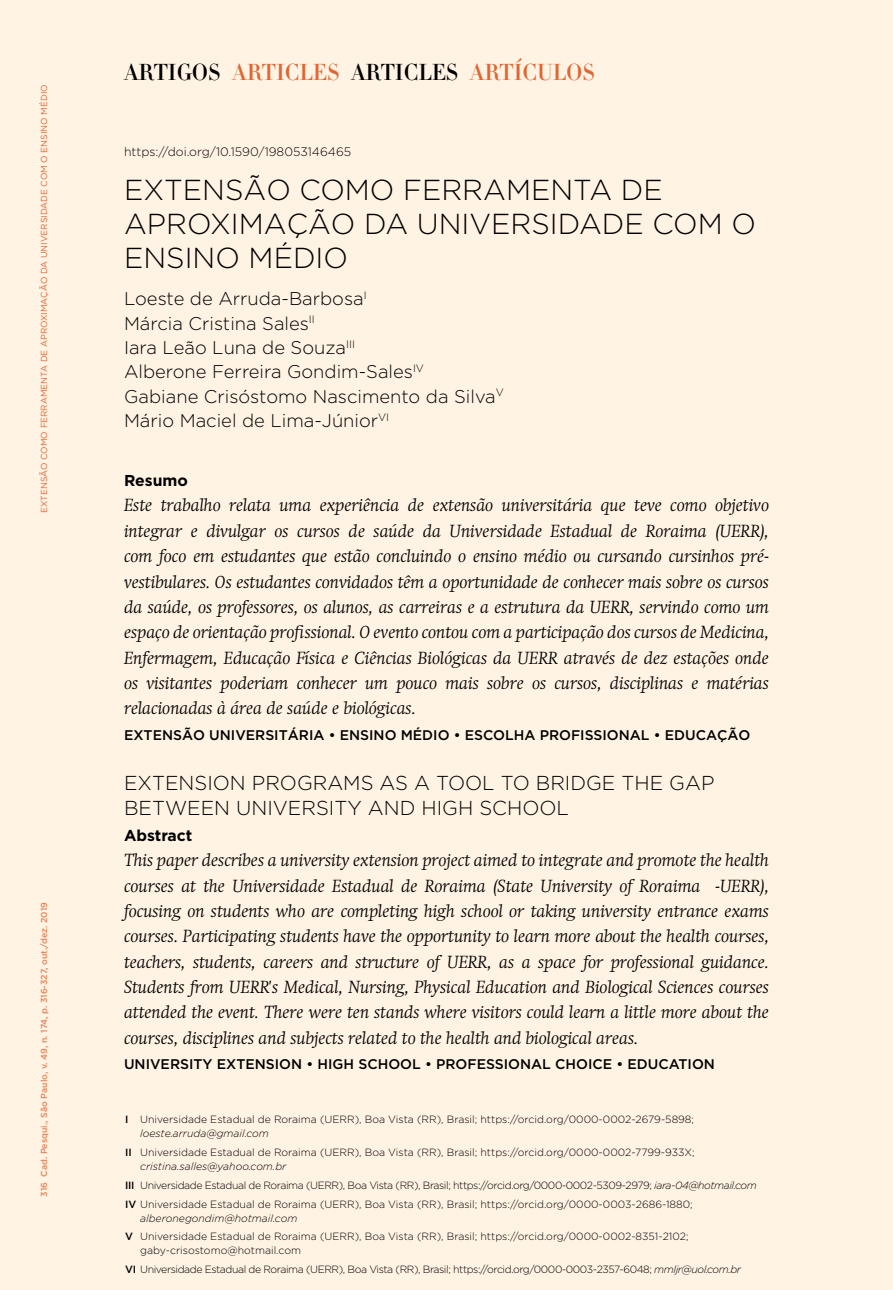
<style>
.page{position:relative;width:893px;height:1290px;background:#fff3e3}
.page>*{position:absolute;margin:0;border:0;box-sizing:border-box;transform-origin:0 0}
.t1{font:300 28.88px/34.1px "Gotham HTF";color:#000}
.t2{font:500 22.75px "Didot HTF 11";color:#e16a39}
.t3{font:300 20.12px/25.4px "Gotham HTF";color:#000}
.t4{font:300 18.38px/24.3px "Gotham HTF";color:#000}
.t5{font:italic 300 17.5px/25.4px "Swift";color:#000;text-align:justify}
.t6{font:700 15.75px "Gotham HTF";color:#000}
.t7{font:500 14px "Gotham HTF";color:#000}
.t8{font:300 12.25px "Gotham HTF";color:#000}
.t9{font:300 10.5px/14px "Gotham HTF";color:#000}
.t10{font:300 10.5px/18.9px "Gotham HTF";letter-spacing:-.035em;color:#000}
.t11{font:300 10.5px/18.9px "Gotham HTF";letter-spacing:-.04em;color:#000}
.t12{font:8.75px "Gotham HTF";color:#e16a39}
.t13{font:500 8.75px "Gotham HTF";color:#e78861}
.s1{color:#000}
.s2{font-weight:500}
.s3{font-style:italic}
</style>
<div class="page">
<p class="t12" style="left:39px;top:513px;width:430px;rotate:-90deg">EXTENSÃO COMO FERRAMENTA DE APROXIMAÇÃO DA UNIVERSIDADE COM O ENSINO MÉDIO</p>
<p class="t13" style="left:39px;top:1196px;width:296px;rotate:-90deg">316 Cad. Pesqui., São Paulo, v. 49, n. 174, p. 316-327, out./dez. 2019</p>
<h2 class="t2" style="left:124px;top:58px;width:472px"><span class="s1">ARTIGOS</span> ARTICLES <span class="s1">ARTICLES</span> ARTÍCULOS</h2>
<p class="t8" style="left:124px;top:145px;width:229px">https://doi.org/10.1590/198053146465</p>
<h1 class="t1" style="left:124px;top:173px;width:633px">EXTENSÃO COMO FERRAMENTA DE<br>APROXIMAÇÃO DA UNIVERSIDADE COM O<br>ENSINO MÉDIO</h1>
<p class="t4" style="left:124px;top:286px;width:381px">Loeste de Arruda-Barbosa<sup>I<br></sup>Márcia Cristina Sales<sup>II<br></sup>Iara Leão Luna de Souza<sup>III<br></sup>Alberone Ferreira Gondim-Sales<sup>IV<br></sup>Gabiane Crisóstomo Nascimento da Silva<sup>V<br></sup>Mário Maciel de Lima-Júnior<sup>VI</sup></p>
<p class="t6" style="left:124px;top:471px;width:66px">Resumo</p>
<p class="t5" style="left:124px;top:493px;width:646px">Este trabalho relata uma experiência de extensão universitária que teve como objetivo integrar e divulgar os cursos de saúde da Universidade Estadual de Roraima (UERR), com foco em estudantes que estão concluindo o ensino médio ou cursando cursinhos pré&shy;vestibulares. Os estudantes convidados têm a oportunidade de conhecer mais sobre os cursos da saúde, os professores, os alunos, as carreiras e a estrutura da UERR, servindo como um espaço de orientação profissional. O evento contou com a participação dos cursos de Medicina, Enfermagem, Educação Física e Ciências Biológicas da UERR através de dez estações onde os visitantes poderiam conhecer um pouco mais sobre os cursos, disciplinas e matérias relacionadas à área de saúde e biológicas.</p>
<p class="t7" style="left:124px;top:727px;width:628px">EXTENSÃO UNIVERSITÁRIA • ENSINO MÉDIO • ESCOLHA PROFISSIONAL • EDUCAÇÃO</p>
<p class="t3" style="left:124px;top:770px;width:592px">EXTENSION PROGRAMS AS A TOOL TO BRIDGE THE GAP<br>BETWEEN UNIVERSITY AND HIGH SCHOOL</p>
<p class="t6" style="left:124px;top:826px;width:70px">Abstract</p>
<p class="t5" style="left:124px;top:847px;width:646px">This paper describes a university extension project aimed to integrate and promote the health courses at the Universidade Estadual de Roraima (State University of Roraima -UERR), focusing on students who are completing high school or taking university entrance exams courses. Participating students have the opportunity to learn more about the health courses, teachers, students, careers and structure of UERR, as a space for professional guidance.<br>Students from UERR's Medical, Nursing, Physical Education and Biological Sciences courses attended the event. There were ten stands where visitors could learn a little more about the courses, disciplines and subjects related to the health and biological areas.</p>
<p class="t7" style="left:124px;top:1056px;width:592px">UNIVERSITY EXTENSION • HIGH SCHOOL • PROFESSIONAL CHOICE • EDUCATION</p>
<p class="t9" style="left:140px;top:1112px;width:555px;text-indent:-15px"><span class="s2">I</span> Universidade Estadual de Roraima (UERR), Boa Vista (RR), Brasil; https://orcid.org/0000-0002-2679-5898; <span class="s3">loeste.arruda@gmail.com</span></p>
<p class="t9" style="left:140px;top:1145px;width:556px;text-indent:-15px"><span class="s2">II</span> Universidade Estadual de Roraima (UERR), Boa Vista (RR), Brasil; https://orcid.org/0000-0002-7799-933X; <span class="s3">cristina.salles@yahoo.com.br</span></p>
<p class="t10" style="left:125px;top:1175px;width:633px"><span class="s2">III</span> Universidade Estadual de Roraima (UERR), Boa Vista (RR), Brasil; https://orcid.org/0000-0002-5309-2979; <span class="s3">iara-04@hotmail.com<br></span><span class="s2">IV</span> Universidade Estadual de Roraima (UERR), Boa Vista (RR), Brasil; https://orcid.org/0000-0003-2686-1880;</p>
<p class="t9" style="left:125px;top:1208px;width:565px;line-height:18.9px;text-indent:15px"><span class="s3">alberonegondim@hotmail.com<br></span><span class="s2">V</span> Universidade Estadual de Roraima (UERR), Boa Vista (RR), Brasil; https://orcid.org/0000-0002-8351-2102;</p>
<p class="t11" style="left:125px;top:1241px;width:617px;text-indent:15px">gaby-crisostomo@hotmail.com<br><span class="s2">VI</span> Universidade Estadual de Roraima (UERR), Boa Vista (RR), Brasil; https://orcid.org/0000-0003-2357-6048; <span class="s3">mmljr@uol.com.br</span></p>
</div>
